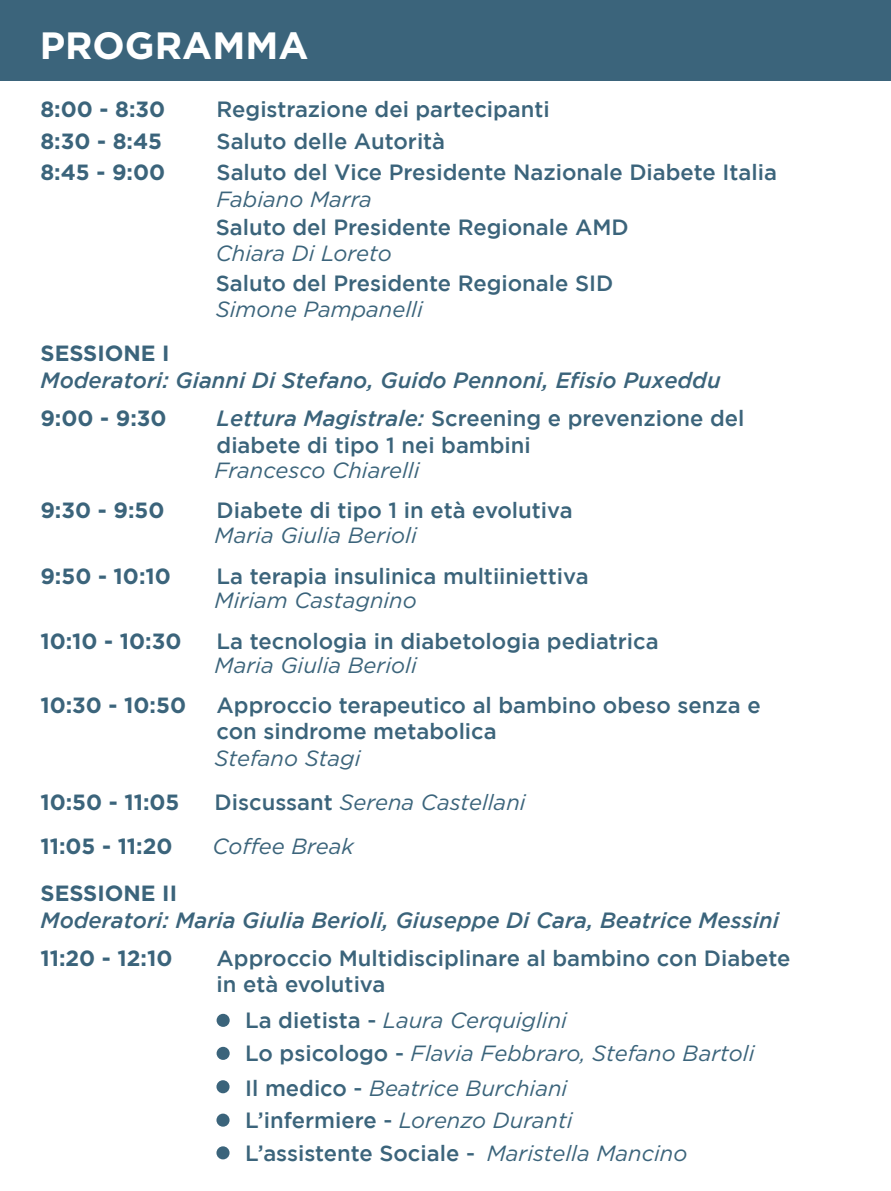
<style>
.page{position:relative;width:891px;height:1191px;background:#fff}
.page>*{position:absolute;margin:0;border:0;box-sizing:border-box;transform-origin:0 0}
.t1{font:700 38px "Gotham";color:#fff}
.t2{font:500 22px/26.4px "Gotham";color:#3b647b}
.t3{font:italic 22px/32.2px "Gotham";color:#3b647b}
.t4{font:700 22px "Gotham";color:#3b647b}
.t5{font:italic 500 22px "Gotham";color:#3b647b}
.s1{font-style:italic}
.s2{font-weight:500;font-style:normal}
.s3{font-weight:400;font-style:italic}
</style>
<div class="page">
<div style="left:0;top:0;width:890px;height:81px;background:#3b647b"></div>
<div style="left:216px;top:1013px;width:13px;height:14px;background:#3b647b;border-radius:50%"></div>
<div style="left:216px;top:1046px;width:13px;height:14px;background:#3b647b;border-radius:50%"></div>
<div style="left:216px;top:1080px;width:13px;height:13px;background:#3b647b;border-radius:50%"></div>
<div style="left:216px;top:1113px;width:13px;height:13px;background:#3b647b;border-radius:50%"></div>
<div style="left:216px;top:1146px;width:13px;height:13px;background:#3b647b;border-radius:50%"></div>
<h1 class="t1" style="left:40px;top:24px;width:270px">PROGRAMMA</h1>
<p class="t4" style="left:40px;top:96px;width:126px">8:00 - 8:30</p>
<p class="t2" style="left:216px;top:95px;width:334px">Registrazione dei partecipanti</p>
<p class="t4" style="left:40px;top:129px;width:123px">8:30 - 8:45</p>
<p class="t2" style="left:216px;top:128px;width:230px">Saluto delle Autorità</p>
<p class="t4" style="left:40px;top:160px;width:126px">8:45 - 9:00</p>
<p class="t2" style="left:216px;top:159px;width:561px">Saluto del Vice Presidente Nazionale Diabete Italia</p>
<p class="t3" style="left:216px;top:183px;width:157px">Fabiano Marra</p>
<p class="t2" style="left:216px;top:214px;width:414px">Saluto del Presidente Regionale AMD</p>
<p class="t3" style="left:216px;top:237px;width:177px">Chiara Di Loreto</p>
<p class="t2" style="left:216px;top:270px;width:399px">Saluto del Presidente Regionale SID</p>
<p class="t3" style="left:216px;top:293px;width:208px">Simone Pampanelli</p>
<p class="t4" style="left:41px;top:341px;width:130px">SESSIONE I</p>
<p class="t5" style="left:41px;top:368px;width:681px">Moderatori: Gianni Di Stefano, Guido Pennoni, Efisio Puxeddu</p>
<p class="t4" style="left:40px;top:406px;width:128px">9:00 - 9:30</p>
<p class="t4" style="left:40px;top:498px;width:125px">9:30 - 9:50</p>
<p class="t2" style="left:216px;top:405px;width:529px"><span class="s1">Lettura Magistrale:</span> Screening e prevenzione del diabete di tipo 1 nei bambini</p>
<p class="t3" style="left:214px;top:454px;width:206px">Francesco Chiarelli</p>
<p class="t2" style="left:216px;top:497px;width:357px">Diabete di tipo 1 in età evolutiva</p>
<p class="t3" style="left:214px;top:518px;width:204px">Maria Giulia Berioli</p>
<p class="t4" style="left:40px;top:563px;width:132px">9:50 - 10:10</p>
<p class="t2" style="left:216px;top:562px;width:373px">La terapia insulinica multiiniettiva</p>
<p class="t3" style="left:214px;top:584px;width:204px">Miriam Castagnino</p>
<p class="t4" style="left:40px;top:628px;width:142px">10:10 - 10:30</p>
<p class="t2" style="left:216px;top:627px;width:443px">La tecnologia in diabetologia pediatrica</p>
<p class="t3" style="left:214px;top:649px;width:204px">Maria Giulia Berioli</p>
<p class="t4" style="left:40px;top:692px;width:147px">10:30 - 10:50</p>
<p class="t2" style="left:216px;top:691px;width:545px">Approccio terapeutico al bambino obeso senza e con sindrome metabolica</p>
<p class="t3" style="left:214px;top:742px;width:147px">Stefano Stagi</p>
<p class="t4" style="left:40px;top:789px;width:140px">10:50 - 11:05</p>
<p class="t3" style="left:214px;top:786px;width:312px"><span class="s2">Discussant</span> Serena Castellani</p>
<p class="t4" style="left:40px;top:833px;width:134px">11:05 - 11:20</p>
<p class="t3" style="left:212px;top:830px;width:143px">Coffee Break</p>
<p class="t4" style="left:41px;top:880px;width:138px">SESSIONE II</p>
<p class="t5" style="left:41px;top:907px;width:739px">Moderatori: Maria Giulia Berioli, Giuseppe Di Cara, Beatrice Messini</p>
<p class="t4" style="left:40px;top:945px;width:133px">11:20 - 12:10</p>
<p class="t2" style="left:216px;top:944px;width:575px">Approccio Multidisciplinare al bambino con Diabete in età evolutiva</p>
<p class="t3" style="left:245px;top:1004px;width:510px"><span class="s2">La dietista -</span> Laura Cerquiglini<br><span class="s2">Lo psicologo -</span> Flavia Febbraro, Stefano Bartoli</p>
<p class="t3" style="left:245px;top:1071px;width:329px"><span class="s2">Il medico -</span> Beatrice Burchiani<br><span class="s2">L’infermiere -</span> Lorenzo Duranti</p>
<p class="t2" style="left:245px;top:1140px;width:443px">L’assistente Sociale - <span class="s3">Maristella Mancino</span></p>
</div>
